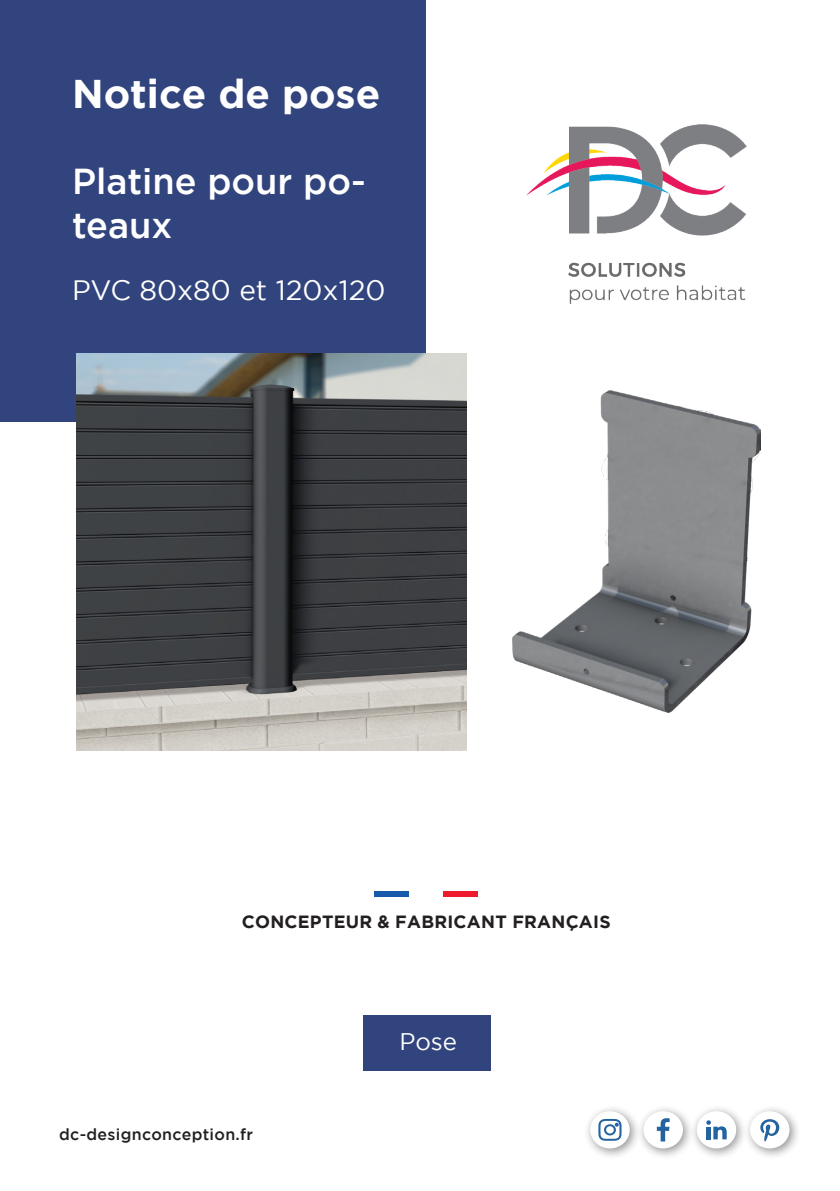
<style>
.page{position:relative;width:840px;height:1191px;background:#fff}
.page>*{position:absolute;margin:0;border:0;box-sizing:border-box;transform-origin:0 0}
.t1{font:700 40px "Gotham";color:#fff}
.t2{font:500 36px/43.2px "Gotham";color:#fff}
.t3{font:28px "Gotham";color:#fff}
.t4{font:24px "Gotham";color:#fff}
.t5{font:700 17.6px "Gotham";letter-spacing:.015em;color:#231f20}
.t6{font:500 16px "Gotham";letter-spacing:.02em;color:#231f20}
</style>
<div class="page">
<div style="left:0;top:0;width:425px;height:421px;background:#32447d"></div>
<img style="left:526px;top:125px;width:220px;height:179px">
<div style="left:363px;top:1015px;width:127px;height:55px;background:#32447d"></div>
<div style="left:582px;top:1103px;width:59px;height:57px;background:#231f20;opacity:.5"></div>
<div style="left:590px;top:1111px;width:39px;height:37px;background:#fff;border-radius:50%"></div>
<svg style="left:598px;top:1119px;width:23px;height:21px"></svg>
<div style="left:689px;top:1103px;width:58px;height:57px;background:#231f20;opacity:.5"></div>
<div style="left:696px;top:1111px;width:39px;height:37px;background:#fff;border-radius:50%"></div>
<svg style="left:706px;top:1120px;width:20px;height:19px"></svg>
<div style="left:742px;top:1103px;width:58px;height:57px;background:#231f20;opacity:.5"></div>
<div style="left:749px;top:1111px;width:40px;height:37px;background:#fff;border-radius:50%"></div>
<svg style="left:760px;top:1119px;width:18px;height:22px"></svg>
<div style="left:635px;top:1103px;width:59px;height:57px;background:#231f20;opacity:.5"></div>
<div style="left:643px;top:1111px;width:39px;height:37px;background:#fff;border-radius:50%"></div>
<svg style="left:656px;top:1118px;width:13px;height:23px"></svg>
<div style="left:374px;top:891px;width:35px;height:6px;background:#185aaa"></div>
<div style="left:443px;top:891px;width:34px;height:6px;background:#ee1b2d"></div>
<img style="left:512px;top:390px;width:248px;height:322px">
<img style="left:77px;top:353px;width:389px;height:397px">
<p class="t1" style="left:72px;top:71px;width:309px">Notice de pose</p>
<p class="t2" style="left:72px;top:159px;width:295px">Platine pour po&shy;teaux</p>
<p class="t3" style="left:72px;top:275px;width:315px">PVC 80x80 et 120x120</p>
<p class="t5" style="left:242px;top:912px;width:370px">CONCEPTEUR &amp; FABRICANT FRANÇAIS</p>
<p class="t6" style="left:59px;top:1125px;width:195px">dc-designconception.fr</p>
<p class="t4" style="left:399px;top:1028px;width:59px">Pose</p>
</div>
